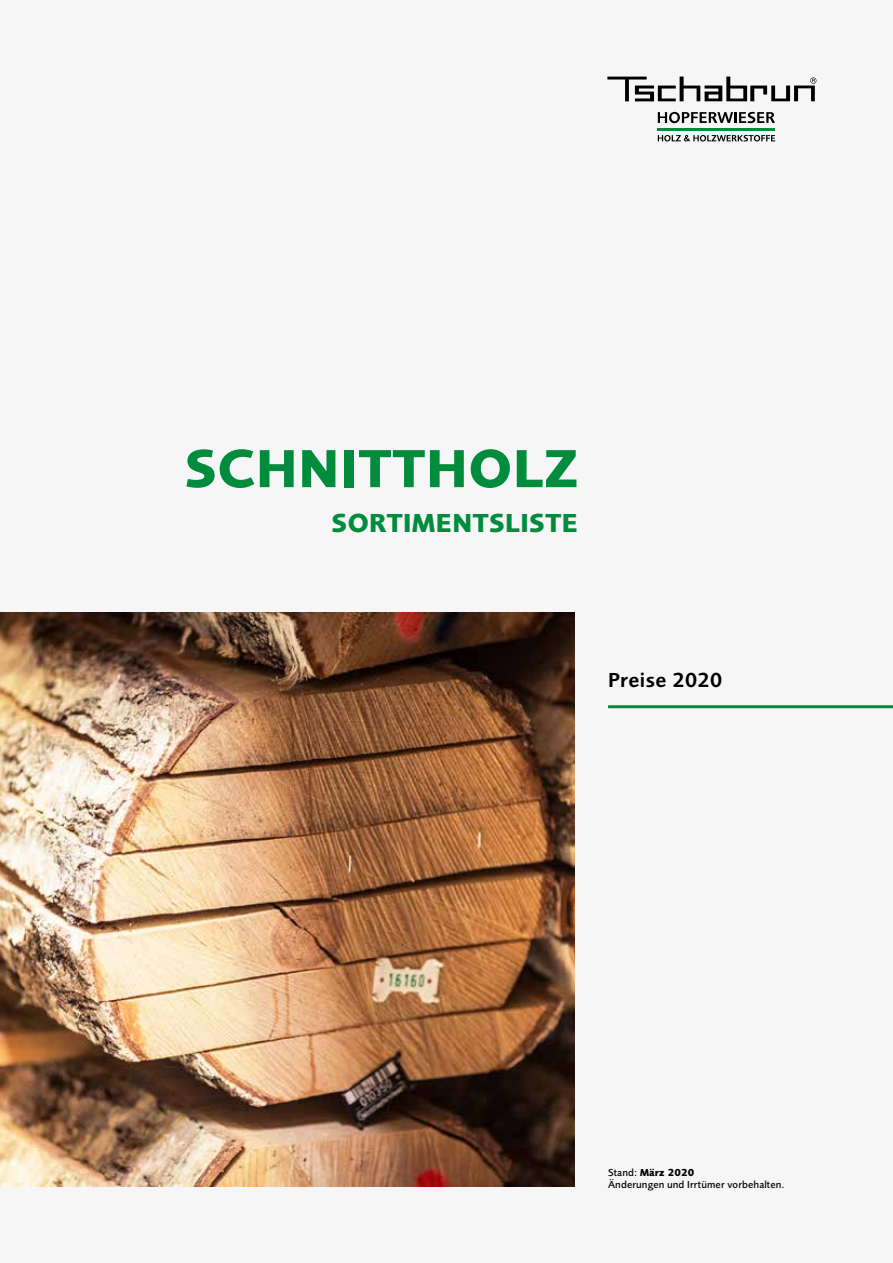
<style>
.page{position:relative;width:893px;height:1263px;background:#f6f6f6}
.page>*{position:absolute;margin:0;border:0;box-sizing:border-box;transform-origin:0 0}
.t1{font:700 55.5px "Foundry Sans";letter-spacing:.02em;color:#008c3c}
.t2{font:700 27px "Foundry Sans";letter-spacing:.02em;color:#008c3c}
.t3{font:600 21px "Foundry Sans";letter-spacing:.02em;color:#000}
.t4{font:500 10.5px/12px "Foundry Sans";letter-spacing:.01em;color:#000}
.s1{font-weight:700}
</style>
<div class="page">
<img style="left:0;top:612px;width:574px;height:574px">
<hr style="left:608px;top:705px;width:285px;height:3px;background:#008c3c">
<hr style="left:658px;top:128px;width:117px;height:3px;background:#008c3c">
<svg style="left:658px;top:135px;width:117px;height:6px"></svg>
<svg style="left:658px;top:112px;width:117px;height:11px"></svg>
<svg style="left:607px;top:77px;width:209px;height:24px"></svg>
<h1 class="t1" style="left:185px;top:436px;width:395px">SCHNITTHOLZ</h1>
<h2 class="t2" style="left:332px;top:507px;width:248px">SORTIMENTSLISTE</h2>
<h3 class="t3" style="left:608px;top:668px;width:116px">Preise 2020</h3>
<p class="t4" style="left:608px;top:1166px;width:178px">Stand: <span class="s1">März 2020<br></span>Änderungen und Irrtümer vorbehalten.</p>
</div>
